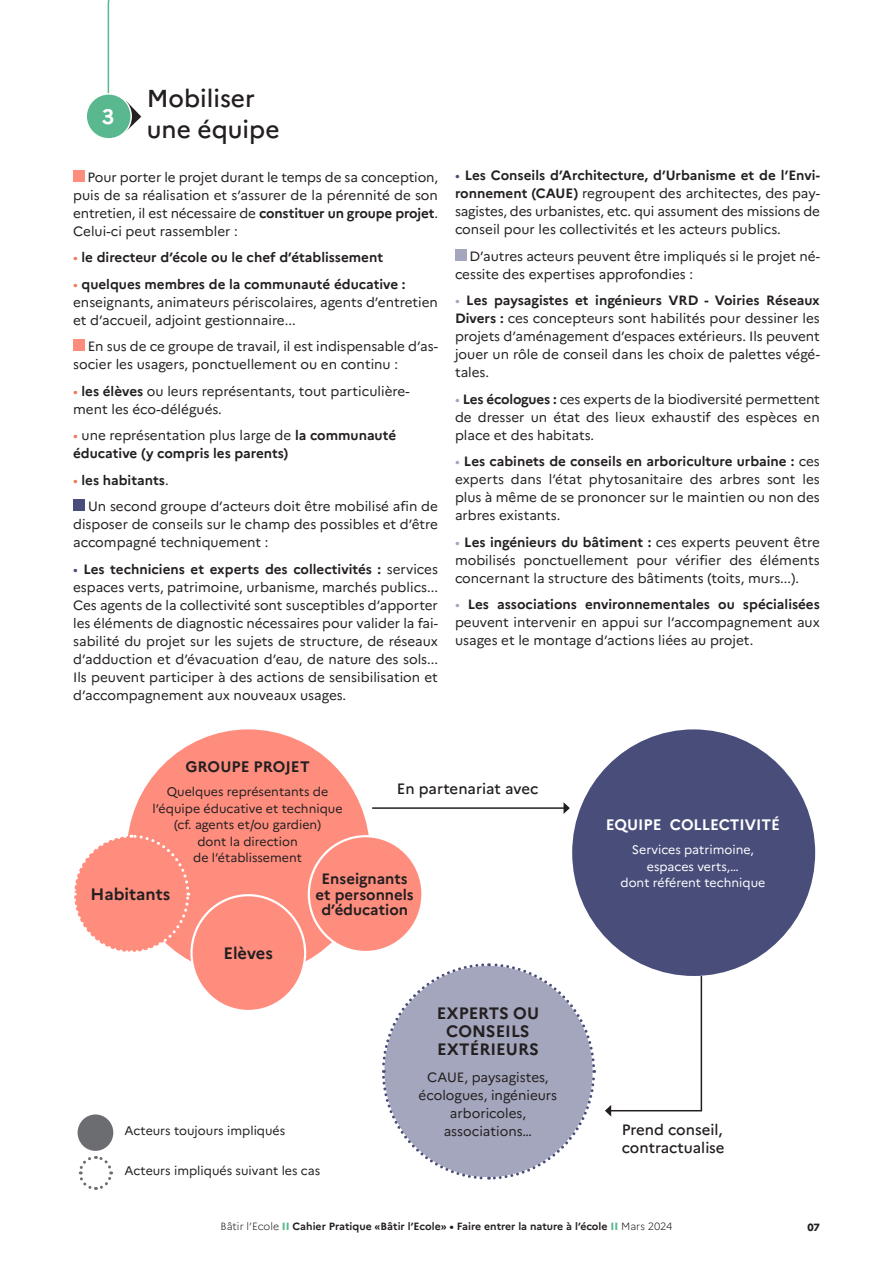
<style>
.page{position:relative;width:893px;height:1263px;background:#fff}
.page>*{position:absolute;margin:0;border:0;box-sizing:border-box;transform-origin:0 0}
.t1{font:500 24.45px/31.2px "Marianne";color:#231f20}
.t2{font:700 21px "Marianne";color:#fff}
.t3{font:700 16.5px/18px "Marianne";color:#231f20;text-align:center}
.t4{font:700 15.15px "Marianne";color:#fff}
.t5{font:700 15.15px "Marianne";color:#231f20}
.t6{font:500 15px/18px "Marianne";color:#231f20}
.t7{font:700 15px/15.8px "Marianne";color:#231f20;text-align:center}
.t8{font:13.5px/18px "Marianne";color:#231f20;text-align:justify}
.t9{font:700 13.5px/18px "Marianne";color:#231f20}
.t10{font:12.45px/16.5px "Marianne";color:#231f20;text-align:center}
.t11{font:12.45px/16.5px "Marianne";color:#fff;text-align:center}
.t12{font:700 10.5px "Marianne";color:#231f20}
.t13{font:800 10.5px "Marianne";color:#231f20}
.s1{font-weight:700}
.s2{font-weight:400;color:#ee7857}
.s3{color:#ee7857}
.s4{font-weight:400}
.s5{color:#484d7a}
.s6{color:#a3a6bc}
.s7{font-weight:300}
.s8{font-weight:800;color:#5ab88f}
</style>
<div class="page">
<hr style="left:372px;top:807px;width:192px;height:2px;background:#231f20">
<svg style="left:564px;top:802px;width:6px;height:12px"></svg>
<div style="left:73px;top:170px;width:12px;height:12px;background:#ff8d7e"></div>
<div style="left:73px;top:340px;width:12px;height:11px;background:#ff8d7e"></div>
<div style="left:73px;top:500px;width:12px;height:11px;background:#484d7a"></div>
<div style="left:455px;top:249px;width:11px;height:12px;background:#a3a6bc"></div>
<div style="left:126px;top:728px;width:245px;height:249px;background:#ff8d7e;border-radius:50%"></div>
<div style="left:571px;top:728px;width:245px;height:249px;background:#484d7a;border-radius:50%"></div>
<svg style="left:74px;top:833px;width:117px;height:122px"></svg>
<div style="left:78px;top:1114px;width:35px;height:37px;background:#6c6d70;border-radius:50%"></div>
<svg style="left:78px;top:1156px;width:35px;height:34px"></svg>
<div style="left:309px;top:836px;width:113px;height:116px;background:#ff8d7e;border-radius:50%"></div>
<div style="left:308px;top:835px;width:116px;height:118px;border:2px solid #fff;border-radius:50%"></div>
<div style="left:192px;top:895px;width:113px;height:116px;background:#ff8d7e;border-radius:50%"></div>
<div style="left:190px;top:894px;width:116px;height:118px;border:2px solid #fff;border-radius:50%"></div>
<svg style="left:107px;top:0;width:35px;height:132px"></svg>
<div style="left:86px;top:94px;width:45px;height:45px;background:#5ab88f;border-radius:50%"></div>
<div style="left:85px;top:93px;width:47px;height:47px;border:2px solid #fff;border-radius:50%"></div>
<svg style="left:605px;top:974px;width:98px;height:142px"></svg>
<svg style="left:382px;top:963px;width:215px;height:217px"></svg>
<p class="t2" style="left:102px;top:104px;width:14px">3</p>
<p class="t1" style="left:147px;top:83px;width:134px">Mobiliser une équipe</p>
<p class="t8" style="left:73px;top:168px;width:367px;text-indent:15px">Pour porter le projet durant le temps de sa conception, puis de sa réalisation et s’assurer de la pérennité de son entretien, il est nécessaire de <span class="s1">constituer un groupe projet</span>.<br>Celui-ci peut rassembler :</p>
<p class="t9" style="left:73px;top:248px;width:312px"><span class="s2">•</span> le directeur d’école ou le chef d’établissement</p>
<p class="t9" style="left:73px;top:275px;width:334px"><span class="s2">•</span> quelques membres de la communauté éducative :</p>
<p class="t8" style="left:73px;top:293px;width:366px">enseignants, animateurs périscolaires, agents d’entretien et d’accueil, adjoint gestionnaire...</p>
<p class="t8" style="left:73px;top:337px;width:366px;text-indent:15px">En sus de ce groupe de travail, il est indispensable d’as&shy;socier les usagers, ponctuellement ou en continu :</p>
<p class="t8" style="left:73px;top:382px;width:338px"><span class="s3">•</span> <span class="s1">les élèves</span> ou leurs représentants, tout particulière&shy;ment les éco-délégués.</p>
<p class="t9" style="left:73px;top:426px;width:325px"><span class="s2">•</span> <span class="s4">une représentation plus large de</span> la communauté éducative (y compris les parents)</p>
<p class="t9" style="left:73px;top:471px;width:97px"><span class="s2">•</span> les habitants<span class="s4">.</span></p>
<p class="t8" style="left:73px;top:497px;width:366px;text-indent:15px">Un second groupe d’acteurs doit être mobilisé afin de disposer de conseils sur le champ des possibles et d’être accompagné techniquement :</p>
<p class="t8" style="left:73px;top:560px;width:366px"><span class="s5">•</span> <span class="s1">Les techniciens et experts des collectivités :</span> services espaces verts, patrimoine, urbanisme, marchés publics...<br>Ces agents de la collectivité sont susceptibles d’apporter les éléments de diagnostic nécessaires pour valider la fai&shy;sabilité du projet sur les sujets de structure, de réseaux d’adduction et d’évacuation d’eau, de nature des sols...<br>Ils peuvent participer à des actions de sensibilisation et d’accompagnement aux nouveaux usages.</p>
<p class="t8" style="left:455px;top:166px;width:366px"><span class="s5">•</span> <span class="s1">Les Conseils d’Architecture, d’Urbanisme et de l’Envi&shy;ronnement (CAUE)</span> regroupent des architectes, des pay&shy;sagistes, des urbanistes, etc. qui assument des missions de conseil pour les collectivités et les acteurs publics.</p>
<p class="t8" style="left:455px;top:247px;width:366px;text-indent:15px">D’autres acteurs peuvent être impliqués si le projet né&shy;cessite des expertises approfondies :</p>
<p class="t8" style="left:455px;top:291px;width:366px"><span class="s6">•</span> <span class="s1">Les paysagistes et ingénieurs VRD - Voiries Réseaux Divers :</span> ces concepteurs sont habilités pour dessiner les projets d’aménagement d’espaces extérieurs. Ils peuvent jouer un rôle de conseil dans les choix de palettes végé&shy;tales.</p>
<p class="t8" style="left:455px;top:390px;width:366px"><span class="s6">•</span> <span class="s1">Les écologues :</span> ces experts de la biodiversité permettent de dresser un état des lieux exhaustif des espèces en place et des habitats.</p>
<p class="t8" style="left:455px;top:452px;width:366px"><span class="s6">•</span> <span class="s1">Les cabinets de conseils en arboriculture urbaine :</span> ces experts dans l’état phytosanitaire des arbres sont les plus à même de se prononcer sur le maintien ou non des arbres existants.</p>
<p class="t8" style="left:455px;top:533px;width:366px"><span class="s6">•</span> <span class="s1">Les ingénieurs du bâtiment :</span> ces experts peuvent être mobilisés ponctuellement pour vérifier des éléments concernant la structure des bâtiments (toits, murs...).</p>
<p class="t8" style="left:455px;top:595px;width:366px"><span class="s6">•</span> <span class="s1">Les associations environnementales ou spécialisées </span>peuvent intervenir en appui sur l’accompagnement aux usages et le montage d’actions liées au projet.</p>
<p class="t5" style="left:186px;top:757px;width:126px">GROUPE PROJET</p>
<p class="t10" style="left:153px;top:783px;width:192px">Quelques représentants de l’équipe éducative et technique (cf. agents et/ou gardien)<br>dont la direction<br>de l’établissement</p>
<p class="t6" style="left:397px;top:779px;width:143px">En partenariat avec</p>
<p class="t3" style="left:91px;top:885px;width:81px">Habitants</p>
<p class="t3" style="left:223px;top:944px;width:51px">Elèves</p>
<p class="t7" style="left:316px;top:871px;width:100px">Enseignants et personnels d’éducation</p>
<p class="t3" style="left:437px;top:1004px;width:104px">EXPERTS OU<br>CONSEILS<br>EXTÉRIEURS</p>
<p class="t8" style="left:419px;top:1068px;width:140px;text-align:center">CAUE, paysagistes, écologues, ingénieurs arboricoles,</p>
<p class="t10" style="left:125px;top:1122px;width:162px">Acteurs toujours impliqués</p>
<p class="t8" style="left:444px;top:1122px;width:90px">associations…</p>
<p class="t10" style="left:125px;top:1163px;width:197px">Acteurs impliqués suivant les cas</p>
<p class="t4" style="left:606px;top:815px;width:176px">EQUIPE COLLECTIVITÉ</p>
<p class="t11" style="left:620px;top:841px;width:146px">Services patrimoine, espaces verts,…<br>dont référent technique</p>
<p class="t6" style="left:622px;top:1120px;width:104px">Prend conseil, contractualise</p>
<p class="t12" style="left:221px;top:1220px;width:453px"><span class="s7">Bâtir l’Ecole</span> <span class="s8">II</span> Cahier Pratique «Bâtir l’Ecole» • Faire entrer la nature à l’école <span class="s8">II</span> <span class="s7">Mars 2024</span></p>
<p class="t13" style="left:807px;top:1221px;width:14px">07</p>
</div>
